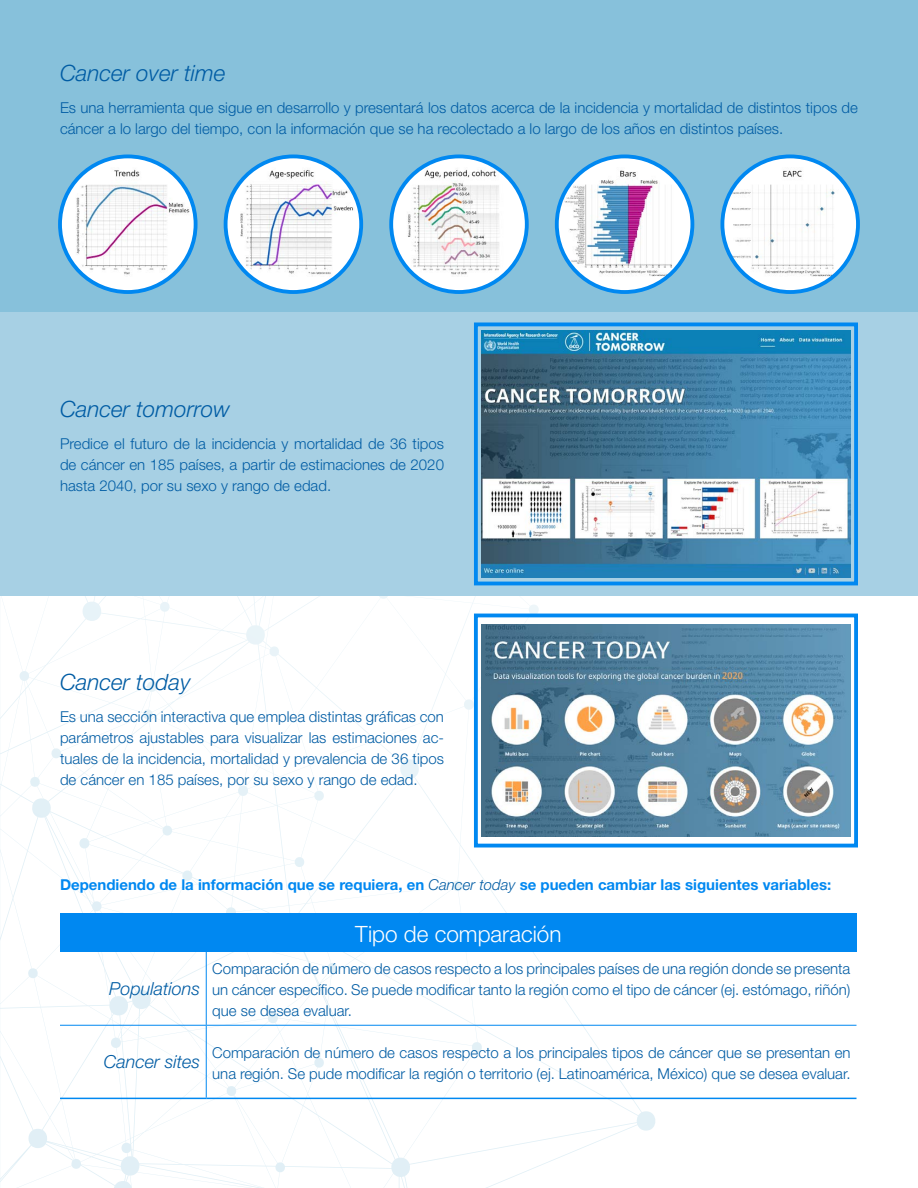
<style>
.page{position:relative;width:918px;height:1188px;background:#fff}
.page>*{position:absolute;margin:0;border:0;box-sizing:border-box;transform-origin:0 0}
.t1{font:italic 300 22.5px "Helvetica Neue LT Std";color:#005ca4}
.t2{font:300 22.5px "Helvetica Neue LT Std";color:#fff}
.t3{font:italic 300 18px "Helvetica Neue LT Std";color:#005ca4}
.t4{font:300 15px/21px "Helvetica Neue LT Std";color:#005ca4;text-align:justify}
.t5{font:700 15px "Helvetica Neue LT Std";color:#0088f1}
.s1{font-weight:300;font-style:italic;color:#005ca4}
</style>
<div class="page">
<svg style="left:0;top:596px;width:659px;height:592px"></svg>
<div style="left:0;top:0;width:918px;height:312px;background:#87c1db"></div>
<div style="left:0;top:312px;width:918px;height:284px;background:#a7d0e4"></div>
<img style="left:481px;top:330px;width:369px;height:248px">
<div style="left:474px;top:323px;width:384px;height:262px;border:4px solid #0088f1"></div>
<img style="left:481px;top:624px;width:369px;height:213px">
<div style="left:474px;top:614px;width:384px;height:233px;border:4px solid #0088f1"></div>
<img style="left:60px;top:156px;width:136px;height:136px;border-radius:68px">
<div style="left:58px;top:155px;width:140px;height:139px;border:4px solid #0088f1;border-radius:50%"></div>
<img style="left:226px;top:156px;width:135px;height:136px;border-radius:68px">
<div style="left:224px;top:155px;width:139px;height:139px;border:4px solid #0088f1;border-radius:50%"></div>
<img style="left:391px;top:156px;width:136px;height:136px;border-radius:68px">
<div style="left:389px;top:155px;width:140px;height:139px;border:4px solid #0088f1;border-radius:50%"></div>
<img style="left:557px;top:156px;width:135px;height:136px;border-radius:68px">
<div style="left:555px;top:155px;width:139px;height:139px;border:4px solid #0088f1;border-radius:50%"></div>
<img style="left:722px;top:156px;width:136px;height:136px;border-radius:68px">
<div style="left:720px;top:155px;width:140px;height:139px;border:4px solid #0088f1;border-radius:50%"></div>
<div style="left:60px;top:914px;width:796px;height:38px;background:#0088f1"></div>
<hr style="left:206px;top:952px;width:1px;height:73px;background:#0088f1">
<hr style="left:60px;top:1025px;width:146px;height:1px;background:#0088f1">
<hr style="left:206px;top:1025px;width:650px;height:1px;background:#0088f1">
<hr style="left:206px;top:1026px;width:1px;height:72px;background:#0088f1">
<hr style="left:60px;top:1098px;width:146px;height:1px;background:#0088f1">
<hr style="left:206px;top:1098px;width:650px;height:1px;background:#0088f1">
<h1 class="t1" style="left:60px;top:60px;width:167px">Cancer over time</h1>
<p class="t4" style="left:60px;top:96px;width:799px">Es una herramienta que sigue en desarrollo y presentará los datos acerca de la incidencia y mortalidad de distintos tipos de cáncer a lo largo del tiempo, con la información que se ha recolectado a lo largo de los años en distintos países.</p>
<h1 class="t1" style="left:60px;top:396px;width:172px">Cancer tomorrow</h1>
<p class="t4" style="left:60px;top:432px;width:386px">Predice el futuro de la incidencia y mortalidad de 36 tipos de cáncer en 185 países, a partir de estimaciones de 2020 hasta 2040, por su sexo y rango de edad.</p>
<h1 class="t1" style="left:60px;top:669px;width:132px">Cancer today</h1>
<p class="t4" style="left:60px;top:705px;width:386px">Es una sección interactiva que emplea distintas gráficas con parámetros ajustables para visualizar las estimaciones ac&shy;tuales de la incidencia, mortalidad y prevalencia de 36 tipos de cáncer en 185 países, por su sexo y rango de edad.</p>
<p class="t5" style="left:60px;top:875px;width:773px">Dependiendo de la información que se requiera, en <span class="s1">Cancer today</span> se pueden cambiar las siguientes variables:</p>
<h1 class="t2" style="left:355px;top:920px;width:208px">Tipo de comparación</h1>
<p class="t3" style="left:109px;top:978px;width:93px">Populations</p>
<p class="t4" style="left:212px;top:957px;width:640px">Comparación de número de casos respecto a los principales países de una región donde se presenta un cáncer específico. Se puede modificar tanto la región como el tipo de cáncer (ej. estómago, riñón) que se desea evaluar.</p>
<p class="t3" style="left:104px;top:1051px;width:98px">Cancer sites</p>
<p class="t4" style="left:212px;top:1041px;width:640px">Comparación de número de casos respecto a los principales tipos de cáncer que se presentan en una región. Se pude modificar la región o territorio (ej. Latinoamérica, México) que se desea evaluar.</p>
</div>
